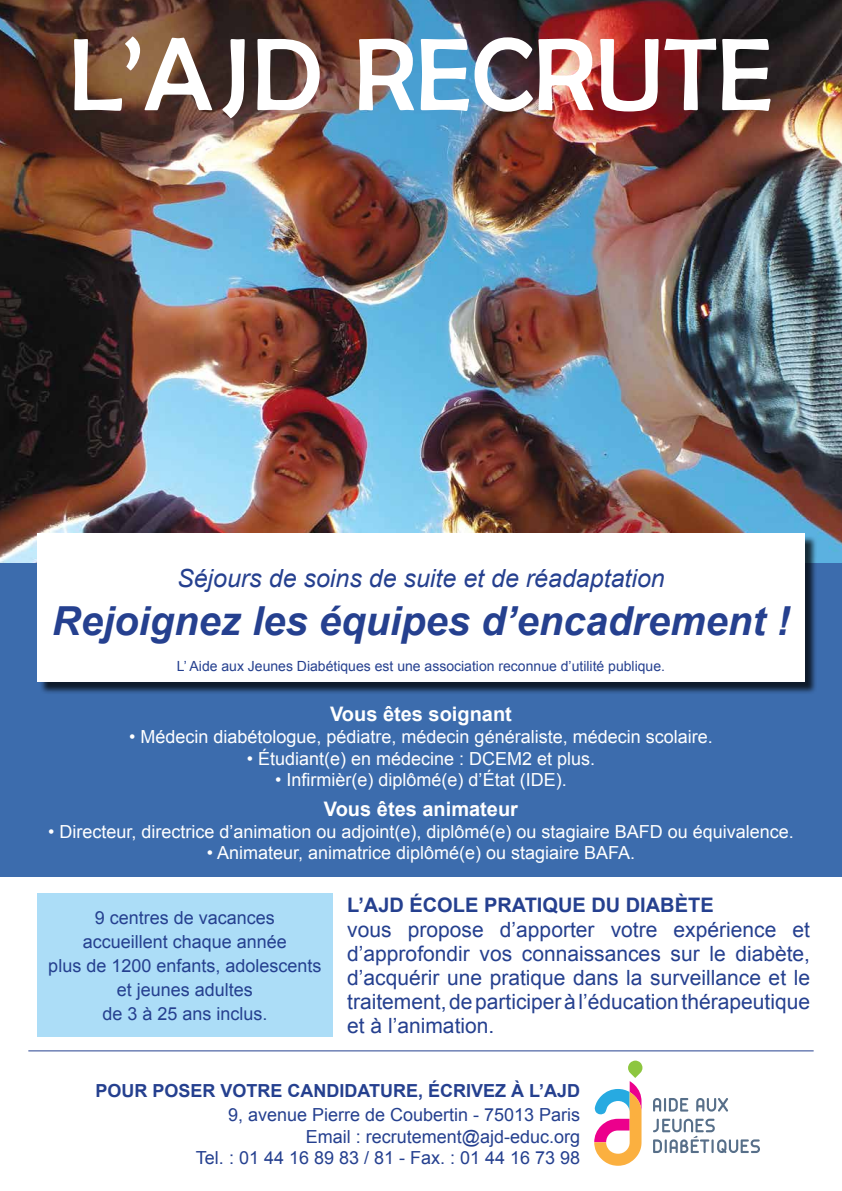
<style>
.page{position:relative;width:842px;height:1191px;background:#fff}
.page>*{position:absolute;margin:0;border:0;box-sizing:border-box;transform-origin:0 0}
.t1{font:104px "Berlin Sans FB";color:#fff}
.t2{font:italic 700 40px "Arial";color:#25408f}
.t3{font:italic 25px "Arial";color:#25408f}
.t4{font:21px/24px "Arial";color:#25408f;text-align:justify}
.t5{font:700 20px "Arial";color:#fff}
.t6{font:700 20px "Arial";color:#25408f}
.t7{font:18px "Arial";color:#fff}
.t8{font:18px/24px "Arial";color:#25408f;text-align:right}
.t9{font:700 18px "Arial";color:#25408f}
.t10{font:14px "Arial";color:#25408f}
</style>
<div class="page">
<div style="left:37px;top:894px;width:296px;height:143px;background:#acddf7"></div>
<div style="left:0;top:550px;width:842px;height:326px;background:#3c6cad"></div>
<img style="left:0;top:0;width:842px;height:563px">
<div style="left:39px;top:535px;width:778px;height:159px;background:#000;opacity:.75"></div>
<div style="left:37px;top:533px;width:768px;height:149px;background:#fff"></div>
<svg style="left:653px;top:1098px;width:35px;height:13px"></svg>
<svg style="left:696px;top:1098px;width:32px;height:13px"></svg>
<svg style="left:653px;top:1118px;width:107px;height:35px"></svg>
<svg style="left:594px;top:1060px;width:48px;height:105px"></svg>
<hr style="left:28px;top:1050px;width:786px;height:1px;background:#25408f">
<h1 class="t1" style="left:69px;top:17px;width:706px">L’AJD RECRUTE</h1>
<h3 class="t3" style="left:177px;top:561px;width:489px">Séjours de soins de suite et de réadaptation</h3>
<h2 class="t2" style="left:52px;top:594px;width:739px">Rejoignez les équipes d’encadrement !</h2>
<p class="t10" style="left:177px;top:657px;width:490px">L’ Aide aux Jeunes Diabétiques est une association reconnue d’utilité publique.</p>
<p class="t5" style="left:330px;top:701px;width:183px">VOUS ÊTES SOIGNANT</p>
<p class="t7" style="left:129px;top:725px;width:585px">• Médecin diabétologue, pédiatre, médecin généraliste, médecin scolaire.</p>
<p class="t7" style="left:247px;top:746px;width:350px">• étudiant(e) en médecine : DCEM2 et plus.</p>
<p class="t7" style="left:275px;top:768px;width:293px">• Infirmièr(e) diplômé(e) d’état (IDE).</p>
<p class="t5" style="left:324px;top:796px;width:196px">VOUS ÊTES ANIMATEUR</p>
<p class="t7" style="left:48px;top:819px;width:747px">• Directeur, directrice d’animation ou adjoint(e), diplômé(e) ou stagiaire BAFD ou équivalence.</p>
<p class="t7" style="left:207px;top:841px;width:430px">• Animateur, animatrice diplômé(e) ou stagiaire BAFA.</p>
<p class="t6" style="left:347px;top:891px;width:368px">L’AJD ÉCOLE PRATIQUE DU DIABÈTE</p>
<p class="t4" style="left:347px;top:918px;width:464px">vous propose d’apporter votre expérience et d’approfondir vos connaissances sur le diabète, d’acquérir une pratique dans la surveillance et le traitement, de participer à l’éducation thérapeutique et à l’animation.</p>
<p class="t8" style="left:48px;top:906px;width:275px;text-align:center">9 centres de vacances<br>accueillent chaque année<br>plus de 1200 enfants, adolescents et jeunes adultes<br>de 3 à 25 ans inclus.</p>
<p class="t9" style="left:96px;top:1079px;width:486px">POUR POSER VOTRE CANDIDATURE, ÉCRIVEZ À L’AJD</p>
<p class="t8" style="left:196px;top:1104px;width:386px;line-height:21.6px">9, avenue Pierre de Coubertin - 75013 Paris<br>Email : recrutement@ajd-educ.org<br>Tel. : 01 44 16 89 83 / 81 - Fax. : 01 44 16 73 98</p>
</div>
